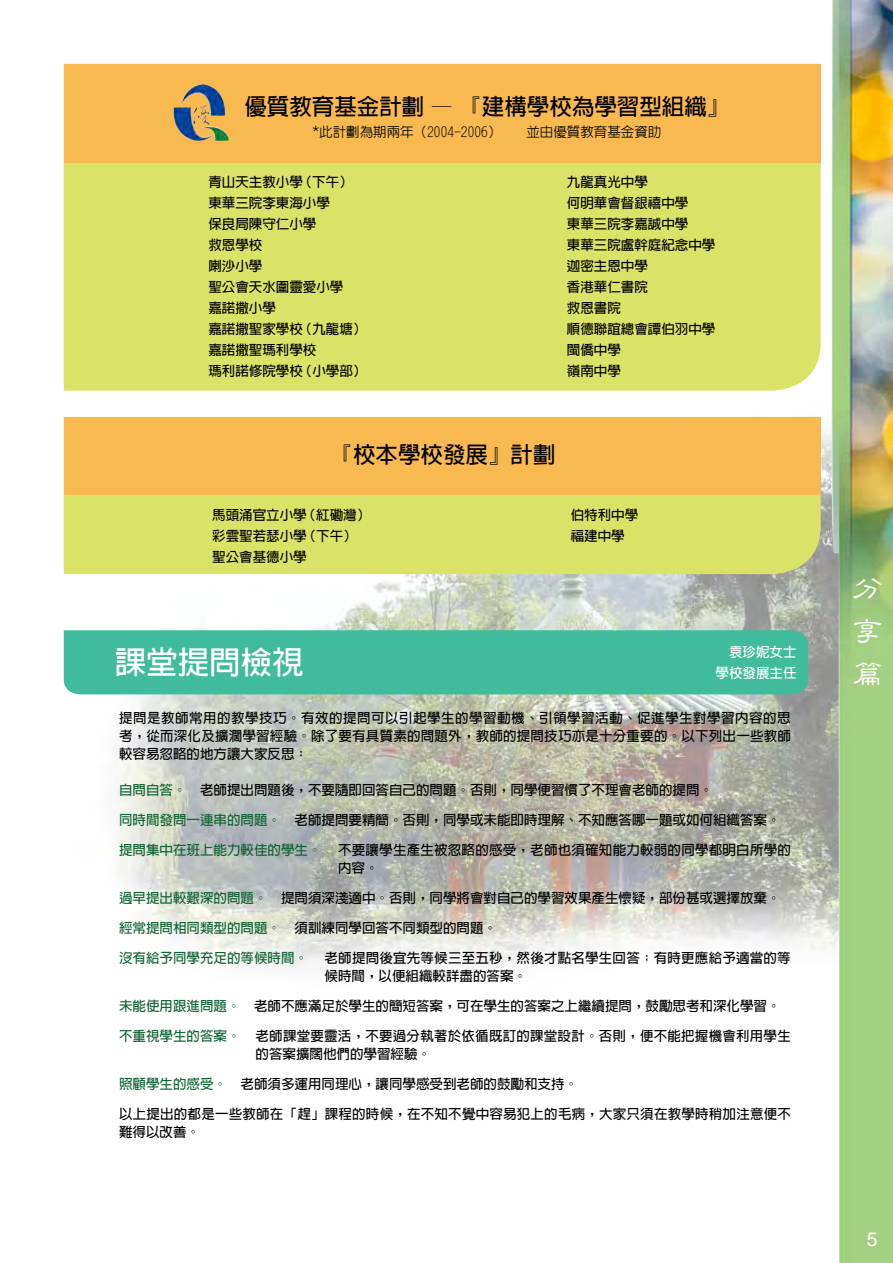
<style>
.page{position:relative;width:893px;height:1263px;background:#fff}
.page>*{position:absolute;margin:0;border:0;box-sizing:border-box;transform-origin:0 0}
.t1{font:700 31.5px "AR Hei B5 HK";color:#fff}
.t2{font:500 31.5px/42.5px "AR Li Shu B5 HK";color:#fff;text-align:justify}
.t3{font:700 22.5px "AR Hei B5 HK";color:#000}
.t4{font:700 13.5px/18px "AR Hei B5 HK";color:#000}
.t5{font:500 13.5px "AR New Hei B5 HK";color:#000}
.t6{font:700 13.5px/21px "AR Hei B5 HK";color:#fff;text-align:right}
.s1{color:#106334}
</style>
<div class="page">
<img style="left:63px;top:398px;width:769px;height:569px">
<img style="left:832px;top:0;width:61px;height:1263px">
<div style="left:64px;top:495px;width:757px;height:79px;background:#d9e367"></div>
<div style="left:64px;top:417px;width:757px;height:78px;background:#f8b951"></div>
<div style="left:64px;top:163px;width:757px;height:228px;background:#d9e367"></div>
<div style="left:64px;top:64px;width:757px;height:99px;background:#f8b951"></div>
<img style="left:181px;top:84px;width:44px;height:32px">
<div style="left:64px;top:630px;width:744px;height:64px;background:#40bc9c"></div>
<svg style="left:867px;top:1233px;width:10px;height:13px"></svg>
<h2 class="t3" style="left:244px;top:95px;width:487px">優質教育基金計劃 — 『建構學校為學習型組織』</h2>
<p class="t5" style="left:312px;top:125px;width:190px">*此計劃為期兩年（2004-2006）</p>
<p class="t5" style="left:526px;top:125px;width:136px">並由優質教育基金資助</p>
<p class="t4" style="left:208px;top:173px;width:146px">青山天主教小學（下午）</p>
<p class="t4" style="left:567px;top:173px;width:82px">九龍真光中學</p>
<p class="t4" style="left:208px;top:194px;width:123px">東華三院李東海小學</p>
<p class="t4" style="left:567px;top:194px;width:123px">何明華會督銀禧中學</p>
<p class="t4" style="left:208px;top:215px;width:109px">保良局陳守仁小學</p>
<p class="t4" style="left:567px;top:215px;width:123px">東華三院李嘉誠中學</p>
<p class="t4" style="left:208px;top:236px;width:55px">救恩學校</p>
<p class="t4" style="left:567px;top:236px;width:150px">東華三院盧幹庭紀念中學</p>
<p class="t4" style="left:208px;top:257px;width:55px">喇沙小學</p>
<p class="t4" style="left:567px;top:257px;width:82px">迦密主恩中學</p>
<p class="t4" style="left:208px;top:278px;width:136px">聖公會天水圍靈愛小學</p>
<p class="t4" style="left:567px;top:278px;width:82px">香港華仁書院</p>
<p class="t4" style="left:208px;top:299px;width:69px">嘉諾撒小學</p>
<p class="t4" style="left:567px;top:299px;width:55px">救恩書院</p>
<p class="t4" style="left:208px;top:320px;width:159px">嘉諾撒聖家學校（九龍塘）</p>
<p class="t4" style="left:567px;top:320px;width:150px">順德聯誼總會譚伯羽中學</p>
<p class="t4" style="left:208px;top:341px;width:109px">嘉諾撒聖瑪利學校</p>
<p class="t4" style="left:567px;top:341px;width:55px">閩僑中學</p>
<p class="t4" style="left:208px;top:362px;width:159px">瑪利諾修院學校（小學部）</p>
<p class="t4" style="left:567px;top:362px;width:55px">嶺南中學</p>
<h2 class="t3" style="left:331px;top:443px;width:226px">『校本學校發展』計劃</h2>
<p class="t4" style="left:212px;top:506px;width:159px">馬頭涌官立小學（紅磡灣）</p>
<p class="t4" style="left:571px;top:506px;width:69px">伯特利中學</p>
<p class="t4" style="left:212px;top:527px;width:146px">彩雲聖若瑟小學（下午）</p>
<p class="t4" style="left:571px;top:527px;width:55px">福建中學</p>
<p class="t4" style="left:212px;top:548px;width:96px">聖公會基德小學</p>
<p class="t6" style="left:715px;top:641px;width:82px">袁珍妮女士學校發展主任</p>
<h1 class="t1" style="left:115px;top:646px;width:190px">課堂提問檢視</h1>
<p class="t4" style="left:119px;top:709px;width:673px;text-align:justify">提問是教師常用的教學技巧。有效的提問可以引起學生的學習動機、引領學習活動、促進學生對學習內容的思考，從而深化及擴濶學習經驗。除了要有具質素的問題外，教師的提問技巧亦是十分重要的。以下列出一些教師較容易忽略的地方讓大家反思：</p>
<p class="t4" style="left:119px;top:781px;width:595px"><span class="s1">自問自答。</span> 老師提出問題後，不要隨即回答自己的問題。否則，同學便習慣了不理會老師的提問。</p>
<p class="t4" style="left:119px;top:811px;width:663px"><span class="s1">同時間發問一連串的問題。</span> 老師提問要精簡。否則，同學或未能即時理解、不知應答哪一題或如何組織答案。</p>
<p class="t4" style="left:338px;top:841px;width:454px;text-indent:-219px"><span class="s1">提問集中在班上能力較佳的學生。</span> 不要讓學生產生被忽略的感受，老師也須確知能力較弱的同學都明白所學的內容。</p>
<p class="t4" style="left:119px;top:889px;width:663px"><span class="s1">過早提出較艱深的問題。</span> 提問須深淺適中。否則，同學將會對自己的學習效果產生懷疑，部份甚或選擇放棄。</p>
<p class="t4" style="left:119px;top:919px;width:380px"><span class="s1">經常提問相同類型的問題。</span> 須訓練同學回答不同類型的問題。</p>
<p class="t4" style="left:325px;top:949px;width:468px;text-indent:-205px"><span class="s1">沒有給予同學充足的等候時間。</span> 老師提問後宜先等候三至五秒，然後才點名學生回答；有時更應給予適當的等候時間，以便組織較詳盡的答案。</p>
<p class="t4" style="left:119px;top:997px;width:663px"><span class="s1">未能使用跟進問題。</span> 老師不應滿足於學生的簡短答案，可在學生的答案之上繼續提問，鼓勵思考和深化學習。</p>
<p class="t4" style="left:256px;top:1027px;width:537px;text-indent:-136px"><span class="s1">不重視學生的答案。</span> 老師課堂要靈活，不要過分執著於依循既訂的課堂設計。否則，便不能把握機會利用學生的答案擴闊他們的學習經驗。</p>
<p class="t4" style="left:119px;top:1075px;width:461px"><span class="s1">照顧學生的感受。</span> 老師須多運用同理心，讓同學感受到老師的鼓勵和支持。</p>
<p class="t4" style="left:119px;top:1105px;width:673px">以上提出的都是一些教師在「趕」課程的時候，在不知不覺中容易犯上的毛病，大家只須在教學時稍加注意便不難得以改善。</p>
<h1 class="t2" style="left:852px;top:568px;width:31px">分享篇</h1>
</div>
